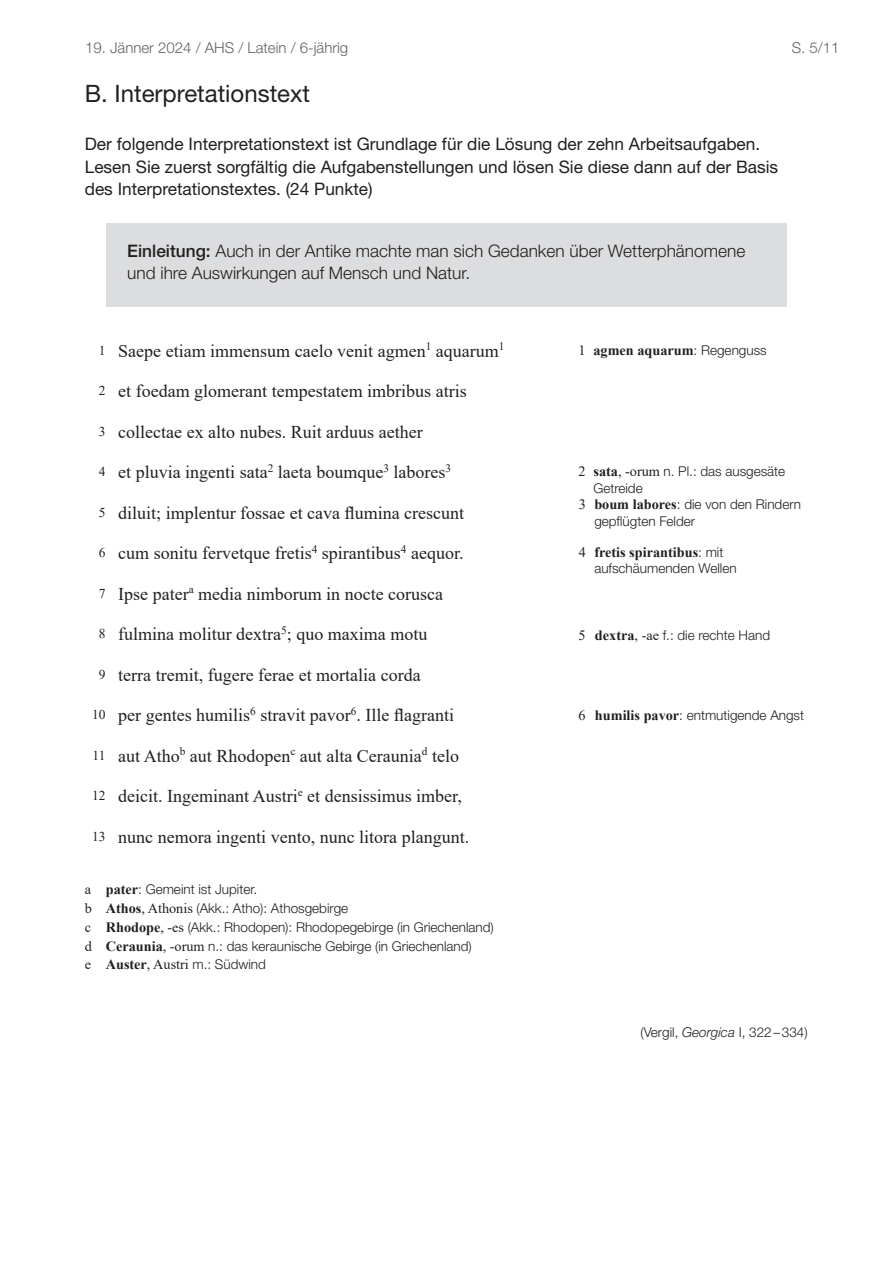
<style>
.page{position:relative;width:893px;height:1263px;background:#fff}
.page>*{position:absolute;margin:0;border:0;box-sizing:border-box;transform-origin:0 0}
.t1{font:24px "Helvetica Neue LT Std";color:#231f20}
.t2{font:18px "Times New Roman";color:#231f20}
.t3{font:17.25px/22.5px "Helvetica Neue LT Pro";color:#231f20}
.t4{font:300 17.25px/22.5px "Helvetica Neue LT Pro";color:#231f20}
.t5{font:300 15px "Helvetica Neue LT Std";color:#636366}
.t6{font:700 14.25px "Times New Roman";color:#231f20}
.t7{font:300 13.5px/18.8px "Helvetica Neue LT Pro";color:#231f20}
.t8{font:300 13.5px "Helvetica Neue LT Std";color:#231f20}
.t9{font:13.5px "Times New Roman";color:#231f20}
.s1{font-weight:500}
.s2{font-weight:400}
.s3{font-family:"Helvetica Neue LT Pro";font-weight:300;font-size:13.5px}
.s4{font-family:"Times New Roman";font-weight:400;font-size:14.25px}
.s5{font-family:"Times New Roman";font-weight:700;font-size:14.25px}
.s6{font-family:"Helvetica Neue LT Pro";font-style:italic}
</style>
<div class="page">
<div style="left:106px;top:223px;width:680px;height:84px;background:#dcdddf"></div>
<p class="t5" style="left:85px;top:39px;width:265px">19. Jänner 2024 / AHS / Latein / 6-jährig</p>
<p class="t5" style="left:792px;top:39px;width:49px">S. 5/11</p>
<h1 class="t1" style="left:85px;top:79px;width:227px">B. Interpretationstext</h1>
<p class="t3" style="left:85px;top:132px;width:695px">Der folgende Interpretationstext ist Grundlage für die Lösung der zehn Arbeitsaufgaben.<br>Lesen Sie zuerst sorgfältig die Aufgabenstellungen und lösen Sie diese dann auf der Basis des Interpretationstextes. (24 Punkte)</p>
<p class="t4" style="left:127px;top:239px;width:619px"><span class="s1">Einleitung:</span> Auch in der Antike machte man sich Gedanken über Wetterphänomene und ihre Auswirkungen auf Mensch und Natur.</p>
<p class="t9" style="left:99px;top:341px;width:8px">1</p>
<p class="t9" style="left:99px;top:381px;width:8px">2</p>
<p class="t9" style="left:99px;top:422px;width:8px">3</p>
<p class="t9" style="left:99px;top:462px;width:8px">4</p>
<p class="t9" style="left:99px;top:503px;width:8px">5</p>
<p class="t9" style="left:99px;top:543px;width:8px">6</p>
<p class="t9" style="left:99px;top:584px;width:8px">7</p>
<p class="t9" style="left:99px;top:624px;width:8px">8</p>
<p class="t9" style="left:99px;top:665px;width:8px">9</p>
<p class="t9" style="left:92px;top:705px;width:15px">10</p>
<p class="t9" style="left:93px;top:746px;width:15px">11</p>
<p class="t9" style="left:92px;top:786px;width:15px">12</p>
<p class="t9" style="left:92px;top:827px;width:15px">13</p>
<p class="t2" style="left:118px;top:338px;width:388px">Saepe etiam immensum caelo venit agmen<sup>1</sup> aquarum<sup>1</sup></p>
<p class="t2" style="left:118px;top:378px;width:350px">et foedam glomerant tempestatem imbribus atris</p>
<p class="t2" style="left:118px;top:419px;width:306px">collectae ex alto nubes. Ruit arduus aether</p>
<p class="t2" style="left:118px;top:459px;width:334px">et pluvia ingenti sata<sup>2</sup> laeta boumque<sup>3</sup> labores<sup>3</sup></p>
<p class="t2" style="left:118px;top:500px;width:347px">diluit; implentur fossae et cava flumina crescunt</p>
<p class="t2" style="left:118px;top:540px;width:347px">cum sonitu fervetque fretis<sup>4</sup> spirantibus<sup>4</sup> aequor.</p>
<p class="t2" style="left:118px;top:581px;width:326px">Ipse pater<sup>a</sup> media nimborum in nocte corusca</p>
<p class="t2" style="left:118px;top:621px;width:311px">fulmina molitur dextra<sup>5</sup>; quo maxima motu</p>
<p class="t2" style="left:118px;top:662px;width:304px">terra tremit, fugere ferae et mortalia corda</p>
<p class="t2" style="left:118px;top:702px;width:337px">per gentes humilis<sup>6</sup> stravit pavor<sup>6</sup>. Ille flagranti</p>
<p class="t2" style="left:118px;top:743px;width:342px">aut Atho<sup>b</sup> aut Rhodopen<sup>c</sup> aut alta Ceraunia<sup>d</sup> telo</p>
<p class="t2" style="left:118px;top:783px;width:345px">deicit. Ingeminant Austri<sup>e</sup> et densissimus imber,</p>
<p class="t2" style="left:118px;top:824px;width:352px">nunc nemora ingenti vento, nunc litora plangunt.</p>
<p class="t6" style="left:578px;top:340px;width:190px"><span class="s2">1</span> agmen aquarum<span class="s3">: Regenguss</span></p>
<p class="t7" style="left:578px;top:462px;width:208px"><span class="s4">2</span> <span class="s5">sata</span><span class="s4">, -orum</span> n. Pl.: das ausgesäte</p>
<p class="t7" style="left:593px;top:478px;width:51px">Getreide</p>
<p class="t7" style="left:579px;top:495px;width:224px"><span class="s4">3</span> <span class="s5">boum labores</span>: die von den Rindern</p>
<p class="t7" style="left:594px;top:511px;width:102px">gepflügten Felder</p>
<p class="t6" style="left:579px;top:542px;width:146px"><span class="s2">4</span> fretis spirantibus<span class="s3">: mit</span></p>
<p class="t7" style="left:594px;top:559px;width:144px">aufschäumenden Wellen</p>
<p class="t7" style="left:578px;top:625px;width:193px"><span class="s4">5</span> <span class="s5">dextra</span><span class="s4">, -ae</span> f.: die rechte Hand</p>
<p class="t7" style="left:578px;top:705px;width:227px"><span class="s4">6</span> <span class="s5">humilis pavor</span>: entmutigende Angst</p>
<p class="t7" style="left:85px;top:880px;width:411px"><span class="s4">a</span> <span class="s5">pater</span>: Gemeint ist Jupiter.<br><span class="s4">b</span> <span class="s5">Athos</span><span class="s4">, Athonis</span> (Akk.: Atho): Athosgebirge<br><span class="s4">c</span> <span class="s5">Rhodope</span><span class="s4">, -es</span> (Akk.: Rhodopen): Rhodopegebirge (in Griechenland) <span class="s4">d</span> <span class="s5">Ceraunia</span><span class="s4">, -orum</span> n.: das keraunische Gebirge (in Griechenland)<br><span class="s4">e</span> <span class="s5">Auster</span><span class="s4">, Austri</span> m.: Südwind</p>
<p class="t8" style="left:640px;top:1024px;width:169px">(Vergil, <span class="s6">Georgica</span> I, 322–334)</p>
</div>
